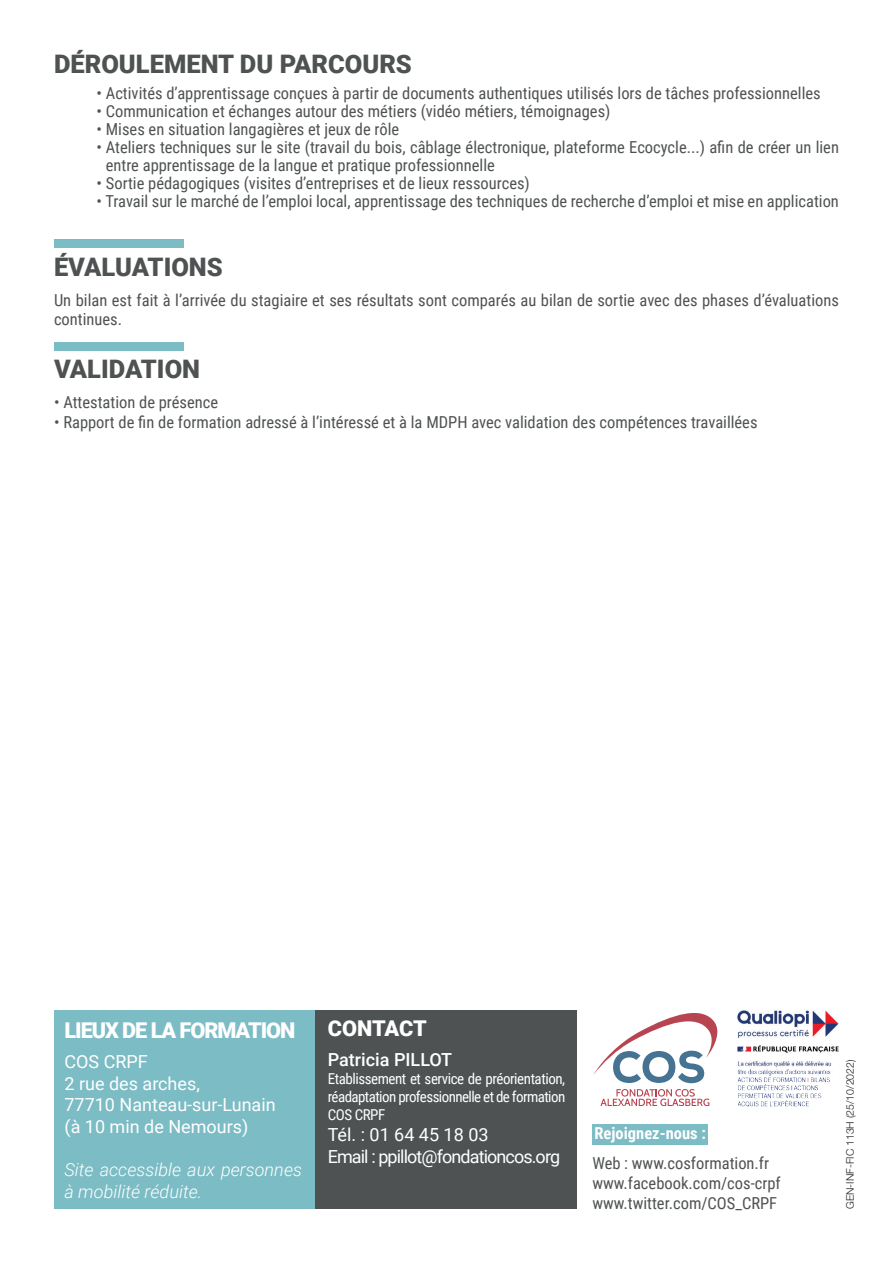
<style>
.page{position:relative;width:893px;height:1263px;background:#fff}
.page>*{position:absolute;margin:0;border:0;box-sizing:border-box;transform-origin:0 0}
.t1{font:900 25.5px "Roboto";color:#4f5252}
.t2{font:900 21.75px "Roboto";letter-spacing:-.05em;color:#fff}
.t3{font:900 21.75px "Roboto";letter-spacing:-.01em;color:#fff}
.t4{font:18px/21.6px "Roboto";color:#fff}
.t5{font:18px/21.6px "Roboto";letter-spacing:-.05em;color:#fff}
.t6{font:italic 300 18px/21.6px "Roboto";color:#fff}
.t7{font:500 18px "Roboto";color:#fff}
.t8{font:16.5px/19.8px "Roboto Condensed";color:#4f5252}
.t9{font:700 16.5px "Roboto Condensed";color:#fff}
.t10{font:15px/18px "Roboto Condensed";letter-spacing:-.04em;color:#fff;text-align:justify}
.t11{font:300 10.5px "Helvetica Neue LT Pro";color:#231f20}
</style>
<div class="page">
<div style="left:54px;top:239px;width:129px;height:8px;background:#7cbcc5"></div>
<div style="left:592px;top:1125px;width:116px;height:20px;background:#7cbcc5"></div>
<div style="left:54px;top:1011px;width:262px;height:198px;background:#7cbcc5"></div>
<div style="left:316px;top:1011px;width:261px;height:198px;background:#4f5252"></div>
<svg style="left:600px;top:1089px;width:109px;height:17px"></svg>
<svg style="left:593px;top:1013px;width:125px;height:70px"></svg>
<img style="left:737px;top:1011px;width:102px;height:96px">
<div style="left:54px;top:342px;width:129px;height:8px;background:#7cbcc5"></div>
<h1 class="t1" style="left:54px;top:46px;width:359px">DÉROULEMENT DU PARCOURS</h1>
<p class="t8" style="left:97px;top:82px;width:726px">• Activités d’apprentissage conçues à partir de documents authentiques utilisés lors de tâches professionnelles</p>
<p class="t8" style="left:97px;top:100px;width:515px">• Communication et échanges autour des métiers (vidéo métiers, témoignages)</p>
<p class="t8" style="left:97px;top:118px;width:304px">• Mises en situation langagières et jeux de rôle</p>
<p class="t8" style="left:106px;top:137px;width:735px;line-height:18px;text-indent:-9px">• Ateliers techniques sur le site (travail du bois, câblage électronique, plateforme Ecocycle...) afin de créer un lien entre apprentissage de la langue et pratique professionnelle</p>
<p class="t8" style="left:97px;top:172px;width:435px">• Sortie pédagogiques (visites d’entreprises et de lieux ressources)</p>
<p class="t8" style="left:97px;top:190px;width:744px">• Travail sur le marché de l’emploi local, apprentissage des techniques de recherche d’emploi et mise en application</p>
<h1 class="t1" style="left:54px;top:249px;width:170px">ÉVALUATIONS</h1>
<p class="t8" style="left:54px;top:289px;width:786px">Un bilan est fait à l’arrivée du stagiaire et ses résultats sont comparés au bilan de sortie avec des phases d’évaluations continues.</p>
<h1 class="t1" style="left:54px;top:351px;width:148px">VALIDATION</h1>
<p class="t8" style="left:54px;top:392px;width:166px">• Attestation de présence</p>
<p class="t8" style="left:54px;top:411px;width:705px">• Rapport de fin de formation adressé à l’intéressé et à la MDPH avec validation des compétences travaillées</p>
<h2 class="t2" style="left:65px;top:1015px;width:232px">LIEUX DE LA FORMATION</h2>
<p class="t4" style="left:65px;top:1050px;width:213px">COS CRPF<br>2 rue des arches,<br>77710 Nanteau-sur-Lunain (à 10 min de Nemours)</p>
<p class="t6" style="left:65px;top:1158px;width:239px">Site accessible aux personnes à mobilité réduite.</p>
<h2 class="t3" style="left:328px;top:1013px;width:100px">CONTACT</h2>
<p class="t7" style="left:328px;top:1047px;width:126px">Patricia PILLOT</p>
<p class="t10" style="left:328px;top:1069px;width:239px">Etablissement et service de préorientation, réadaptation professionnelle et de formation COS CRPF</p>
<p class="t5" style="left:328px;top:1123px;width:234px">Tél. : 01 64 45 18 03<br>Email : ppillot@fondationcos.org</p>
<p class="t9" style="left:594px;top:1122px;width:113px">Rejoignez-nous :</p>
<p class="t8" style="left:592px;top:1153px;width:190px">Web : www.cosformation.fr www.facebook.com/cos-crpf www.twitter.com/COS_CRPF</p>
<p class="t11" style="left:843px;top:1209px;width:151px;rotate:-90deg">GEN-INF-FIC 113H (25/10/2022)</p>
</div>
